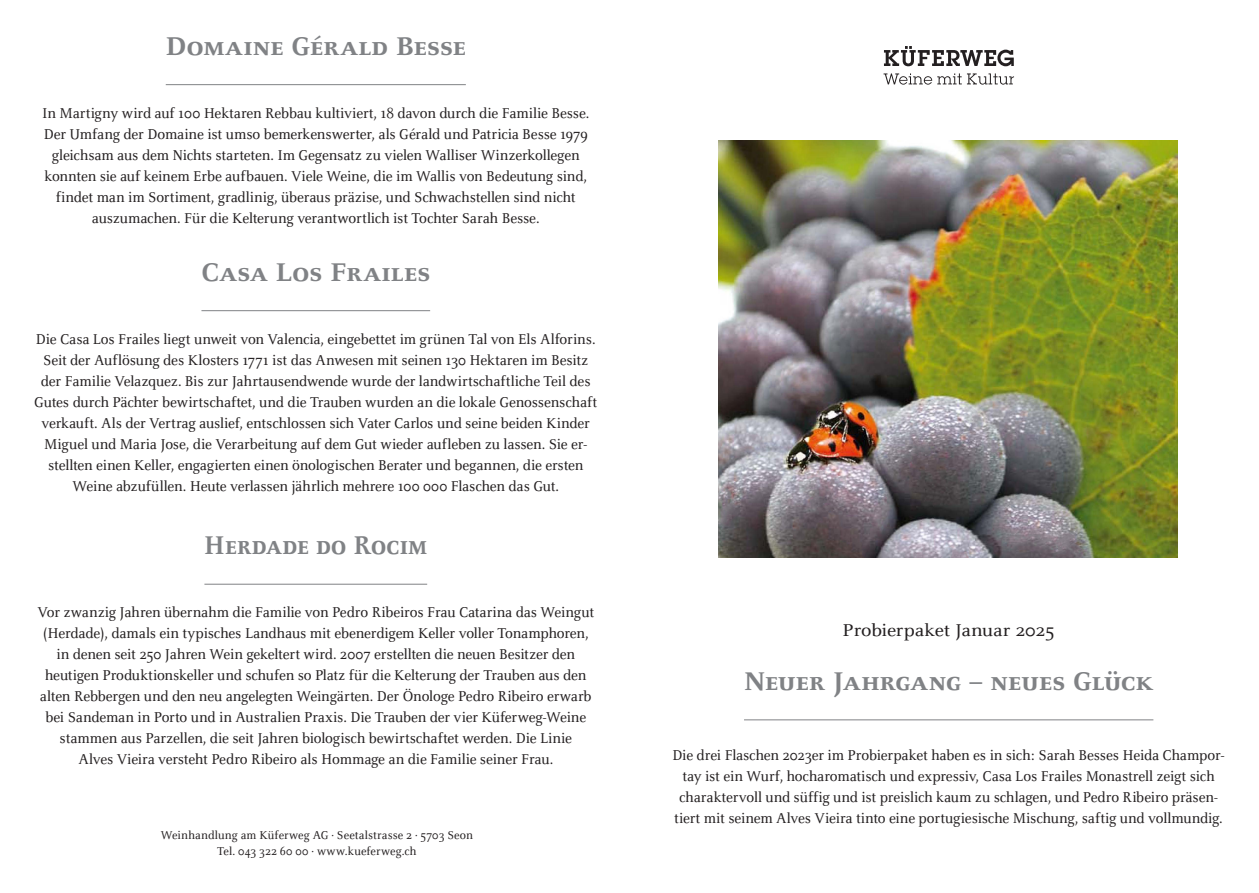
<style>
.page{position:relative;width:1259px;height:893px;background:#fff}
.page>*{position:absolute;margin:0;border:0;box-sizing:border-box;transform-origin:0 0}
.t1{font:27px "Celeste ST SC Bold";letter-spacing:.005em;color:#808285}
.t2{font:27px "Celeste ST SC Bold";letter-spacing:.005em;color:#808285;scale:.9 1}
.t3{font:18px "Celeste ST";letter-spacing:-.015em;color:#231f20}
.t4{font:15px/21px "Celeste ST";letter-spacing:-.015em;color:#231f20;text-align:center;scale:.9 1}
.t5{font:12px/16.5px "Celeste ST";letter-spacing:.005em;color:#231f20;text-align:center;scale:.9 1}
</style>
<div class="page">
<svg style="left:883px;top:73px;width:131px;height:12px"></svg>
<svg style="left:884px;top:46px;width:129px;height:20px"></svg>
<hr style="left:744px;top:719px;width:409px;height:1px;background:#808285">
<hr style="left:166px;top:84px;width:300px;height:1px;background:#808285">
<hr style="left:201px;top:310px;width:229px;height:1px;background:#808285">
<hr style="left:204px;top:584px;width:223px;height:1px;background:#808285">
<img style="left:718px;top:140px;width:459px;height:417px">
<h1 class="t1" style="left:166px;top:31px;width:302px">Domaine Gérald Besse</h1>
<p class="t4" style="left:42px;top:103px;width:609px">In Martigny wird auf 100 Hektaren Rebbau kultiviert, 18 davon durch die Familie Besse.<br>Der Umfang der Domaine ist umso bemerkenswerter, als Gérald und Patricia Besse 1979 gleichsam aus dem Nichts starteten. Im Gegensatz zu vielen Walliser Winzerkollegen konnten sie auf keinem Erbe aufbauen. Viele Weine, die im Wallis von Bedeutung sind, findet man im Sortiment, gradlinig, überaus präzise, und Schwachstellen sind nicht auszumachen. Für die Kelterung verantwortlich ist Tochter Sarah Besse.</p>
<h1 class="t1" style="left:201px;top:257px;width:230px">Casa Los Frailes</h1>
<p class="t4" style="left:34px;top:329px;width:627px">Die Casa Los Frailes liegt unweit von Valencia, eingebettet im grünen Tal von Els Alforins.<br>Seit der Auflösung des Klosters 1771 ist das Anwesen mit seinen 130 Hektaren im Besitz der Familie Velazquez. Bis zur Jahrtausendwende wurde der landwirtschaftliche Teil des Gutes durch Pächter bewirtschaftet, und die Trauben wurden an die lokale Genossenschaft verkauft. Als der Vertrag auslief, entschlossen sich Vater Carlos und seine beiden Kinder Miguel und Maria Jose, die Verarbeitung auf dem Gut wieder aufleben zu lassen. Sie er&shy;stellten einen Keller, engagierten einen önologischen Berater und begannen, die ersten Weine abzufüllen. Heute verlassen jährlich mehrere 100 000 Flaschen das Gut.</p>
<h1 class="t2" style="left:204px;top:531px;width:249px">Herdade do Rocim</h1>
<p class="t4" style="left:37px;top:602px;width:620px">Vor zwanzig Jahren übernahm die Familie von Pedro Ribeiros Frau Catarina das Weingut (Herdade), damals ein typisches Landhaus mit ebenerdigem Keller voller Tonamphoren, in denen seit 250 Jahren Wein gekeltert wird. 2007 erstellten die neuen Besitzer den heutigen Produktionskeller und schufen so Platz für die Kelterung der Trauben aus den alten Rebbergen und den neu angelegten Weingärten. Der Önologe Pedro Ribeiro erwarb bei Sandeman in Porto und in Australien Praxis. Die Trauben der vier Küferweg-Weine stammen aus Parzellen, die seit Jahren biologisch bewirtschaftet werden. Die Linie<br>Alves Vieira versteht Pedro Ribeiro als Hommage an die Familie seiner Frau.</p>
<p class="t5" style="left:161px;top:827px;width:348px">Weinhandlung am Küferweg AG · Seetalstrasse 2 · 5703 Seon<br>Tel. 043 322 60 00 · www.kueferweg.ch</p>
<p class="t3" style="left:842px;top:620px;width:214px">Probierpaket Januar 2025</p>
<h1 class="t1" style="left:744px;top:666px;width:411px">Neuer Jahrgang – neues Glück</h1>
<p class="t4" style="left:672px;top:745px;width:615px">Die drei Flaschen 2023er im Probierpaket haben es in sich: Sarah Besses Heida Champor&shy;tay ist ein Wurf, hocharomatisch und expressiv, Casa Los Frailes Monastrell zeigt sich charaktervoll und süffig und ist preislich kaum zu schlagen, und Pedro Ribeiro präsen&shy;tiert mit seinem Alves Vieira tinto eine portugiesische Mischung, saftig und vollmundig.</p>
</div>
